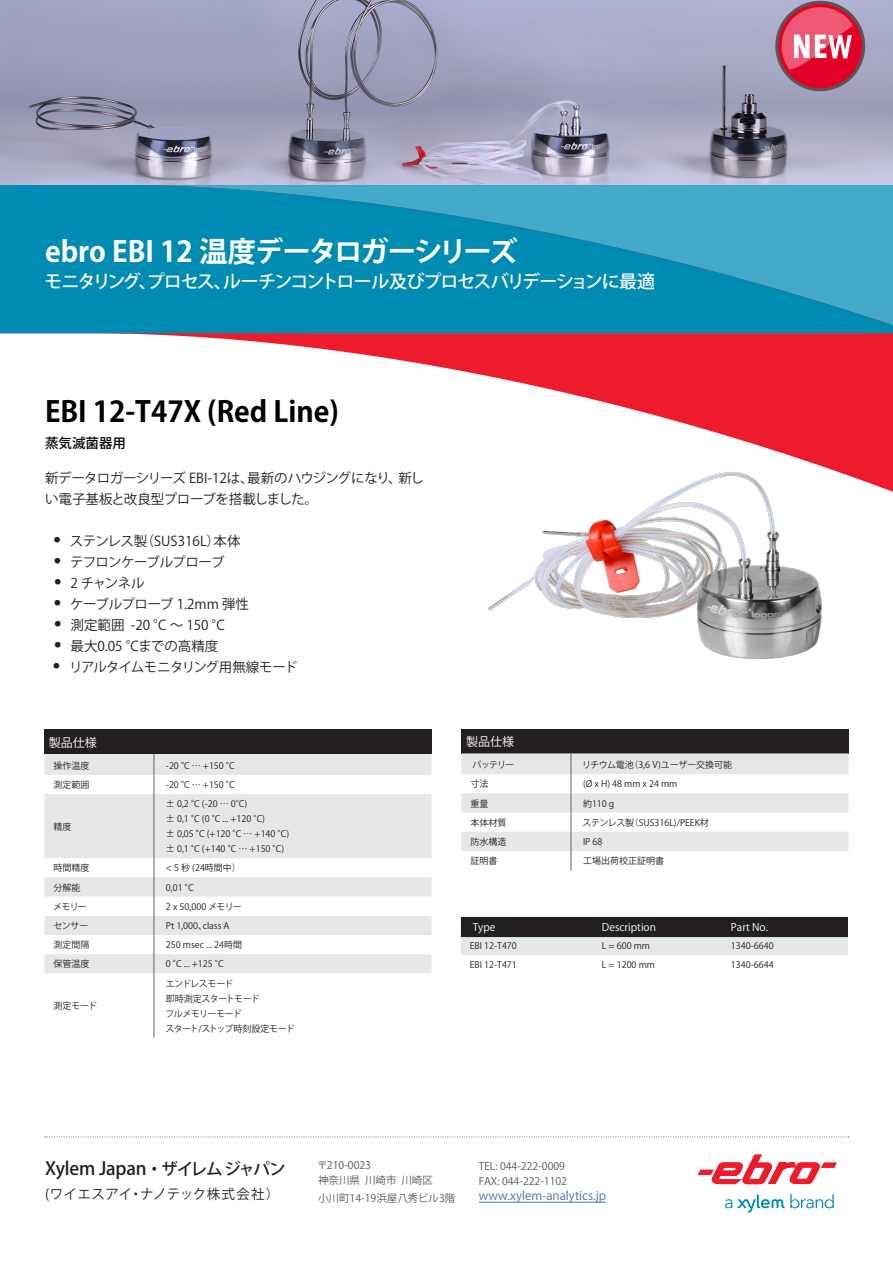
<style>
.page{position:relative;width:893px;height:1263px;background:#fff}
.page>*{position:absolute;margin:0;border:0;box-sizing:border-box;transform-origin:0 0}
.t1{font:700 28.5px "Koz Go Pr 6 N";letter-spacing:-.03em;color:#fff}
.t2{font:700 28.5px "Koz Go Pr 6 N";color:#000}
.t3{font:500 18px "Koz Go Pr 6 N";letter-spacing:-.07em;color:#fff}
.t4{font:500 18px "Koz Go Pr 6 N";letter-spacing:-.01em;color:#231f20}
.t5{font:13.5px/21px "Koz Go Pr 6 N";letter-spacing:-.02em;color:#231f20}
.t6{font:13.5px "Koz Go Pr 6 N";color:#231f20}
.t7{font:13.5px "Koz Go Pr 6 N";letter-spacing:-.06em;color:#231f20}
.t8{font:13.5px "Koz Go Pr 6 N";letter-spacing:.02em;color:#231f20}
.t9{font:13.5px "Koz Go Pr 6 N";letter-spacing:-.05em;color:#231f20}
.t10{font:500 13.5px "Koz Go Pr 6 N";color:#000}
.t11{font:12px "Koz Go Pr 6 N";color:#4d72ac}
.t12{font:12px "Koz Go Pr 6 N";color:#fff}
.t13{font:10.5px/15px "Koz Go Pr 6 N";color:#57585a}
.t14{font:10.5px "Koz Go Pr 6 N";color:#fff}
.t15{font:9px "Koz Go Pr 6 N";color:#231f20}
.t16{font:9px/15px "Koz Go Pr 6 N";letter-spacing:-.06em;color:#231f20}
.t17{font:9px "Koz Go Pr 6 N";letter-spacing:-.025em;color:#231f20}
.s1{font-weight:700;font-size:21px}
.s2{font-size:16.5px}
</style>
<div class="page">
<svg style="left:725px;top:1199px;width:7px;height:9px"></svg>
<svg style="left:738px;top:1194px;width:96px;height:19px"></svg>
<svg style="left:698px;top:1154px;width:139px;height:30px"></svg>
<svg style="left:0;top:333px;width:893px;height:159px"></svg>
<svg style="left:0;top:184px;width:893px;height:149px;background:#1493b9"></svg>
<img style="left:0;top:0;width:893px;height:184px">
<hr style="left:479px;top:1202px;width:127px;height:1px;background:#4d72ac">
<svg style="left:45px;top:1136px;width:804px;height:1px"></svg>
<div style="left:44px;top:729px;width:387px;height:25px;background:#231f20"></div>
<svg style="left:44px;top:754px;width:387px;height:219px;fill:#e6e7e9"></svg>
<svg style="left:154px;top:754px;width:1px;height:40px"></svg>
<hr style="left:154px;top:794px;width:1px;height:64px;background:#636366">
<svg style="left:154px;top:858px;width:1px;height:115px"></svg>
<hr style="left:154px;top:973px;width:1px;height:65px;background:#636366">
<div style="left:461px;top:729px;width:387px;height:24px;background:#231f20"></div>
<svg style="left:461px;top:753px;width:387px;height:117px"></svg>
<svg style="left:461px;top:917px;width:387px;height:38px;background:#7f7d7e"></svg>
<img style="left:487px;top:464px;width:336px;height:195px">
<p class="t1" style="left:45px;top:235px;width:474px">ebro EBI 12 温度データロガーシリーズ</p>
<p class="t3" style="left:44px;top:271px;width:612px">モニタリング、プロセス、ルーチンコントロール及びプロセスバリデーションに最適</p>
<p class="t2" style="left:45px;top:395px;width:295px">EBI 12-T47X (Red Line)</p>
<p class="t10" style="left:45px;top:436px;width:82px">蒸気滅菌器用</p>
<p class="t5" style="left:45px;top:468px;width:381px">新データロガーシリーズ EBI-12は、最新のハウジングになり、新しい電子基板と改良型プローブを搭載しました。</p>
<p class="t6" style="left:53px;top:533px;width:189px"><span class="s1">•</span> ステンレス製（SUS316L）本体</p>
<p class="t9" style="left:54px;top:554px;width:172px"><span class="s1">•</span> テフロンケーブルプローブ</p>
<p class="t5" style="left:54px;top:573px;width:92px"><span class="s1">•</span> 2 チャンネル</p>
<p class="t5" style="left:54px;top:594px;width:197px"><span class="s1">•</span> ケーブルプローブ 1.2mm 弾性</p>
<p class="t6" style="left:54px;top:617px;width:172px"><span class="s1">•</span> 測定範囲 -20 °C ～ 150 °C</p>
<p class="t6" style="left:54px;top:638px;width:166px"><span class="s1">•</span> 最大0.05 °Cまでの高精度</p>
<p class="t7" style="left:53px;top:659px;width:246px"><span class="s1">•</span> リアルタイムモニタリング用無線モード</p>
<p class="t12" style="left:49px;top:735px;width:49px">製品仕様</p>
<p class="t15" style="left:53px;top:760px;width:37px">操作温度</p>
<p class="t15" style="left:166px;top:760px;width:70px">-20 °C … +150 °C</p>
<p class="t15" style="left:53px;top:780px;width:37px">測定範囲</p>
<p class="t15" style="left:166px;top:780px;width:70px">-20 °C … +150 °C</p>
<p class="t15" style="left:53px;top:821px;width:19px">精度</p>
<p class="t15" style="left:166px;top:799px;width:83px">± 0,2 °C (-20 … 0°C)</p>
<p class="t15" style="left:166px;top:814px;width:101px">± 0,1 °C (0 °C ... +120 °C)</p>
<p class="t15" style="left:166px;top:829px;width:125px">± 0,05 °C (+120 °C … +140 °C)</p>
<p class="t15" style="left:166px;top:844px;width:120px">± 0,1 °C (+140 °C … +150 °C)</p>
<p class="t15" style="left:53px;top:863px;width:37px">時間精度</p>
<p class="t15" style="left:166px;top:863px;width:76px">&lt; 5 秒 (24時間中）</p>
<p class="t15" style="left:53px;top:882px;width:28px">分解能</p>
<p class="t15" style="left:166px;top:882px;width:29px">0,01 °C</p>
<p class="t15" style="left:53px;top:901px;width:35px">メモリー</p>
<p class="t17" style="left:166px;top:901px;width:77px">2 x 50,000 メモリー</p>
<p class="t15" style="left:53px;top:921px;width:37px">センサー</p>
<p class="t15" style="left:166px;top:921px;width:65px">Pt 1,000、class A</p>
<p class="t15" style="left:53px;top:940px;width:37px">測定間隔</p>
<p class="t15" style="left:166px;top:940px;width:78px">250 msec ... 24時間</p>
<p class="t15" style="left:53px;top:959px;width:37px">保管温度</p>
<p class="t15" style="left:166px;top:959px;width:59px">0 °C ... +125 °C</p>
<p class="t15" style="left:53px;top:1001px;width:45px">測定モード</p>
<p class="t16" style="left:166px;top:976px;width:96px">エンドレスモード<br>即時測定スタートモード</p>
<p class="t16" style="left:165px;top:1006px;width:131px">フルメモリーモード<br>スタート/ストップ時刻設定モード</p>
<p class="t12" style="left:466px;top:735px;width:49px">製品仕様</p>
<p class="t15" style="left:473px;top:760px;width:43px">バッテリー</p>
<p class="t15" style="left:582px;top:760px;width:152px">リチウム電池（3,6 V)ユーザー交換可能</p>
<p class="t15" style="left:470px;top:779px;width:19px">寸法</p>
<p class="t15" style="left:583px;top:779px;width:96px">(Ø x H) 48 mm x 24 mm</p>
<p class="t15" style="left:470px;top:798px;width:19px">重量</p>
<p class="t15" style="left:583px;top:798px;width:33px">約110 g</p>
<p class="t15" style="left:470px;top:817px;width:37px">本体材質</p>
<p class="t15" style="left:583px;top:817px;width:128px">ステンレス製（SUS316L)/PEEK材</p>
<p class="t15" style="left:470px;top:836px;width:37px">防水構造</p>
<p class="t15" style="left:583px;top:836px;width:21px">IP 68</p>
<p class="t15" style="left:470px;top:856px;width:28px">証明書</p>
<p class="t15" style="left:583px;top:856px;width:82px">工場出荷校正証明書</p>
<p class="t14" style="left:473px;top:921px;width:24px">Type</p>
<p class="t14" style="left:602px;top:921px;width:56px">Description</p>
<p class="t14" style="left:731px;top:921px;width:39px">Part No.</p>
<p class="t15" style="left:470px;top:941px;width:48px">EBI 12-T470</p>
<p class="t15" style="left:602px;top:941px;width:50px">L = 600 mm</p>
<p class="t15" style="left:731px;top:941px;width:44px">1340-6640</p>
<p class="t15" style="left:470px;top:960px;width:48px">EBI 12-T471</p>
<p class="t15" style="left:602px;top:960px;width:55px">L = 1200 mm</p>
<p class="t15" style="left:731px;top:960px;width:44px">1340-6644</p>
<h2 class="t4" style="left:45px;top:1159px;width:242px">Xylem Japan <span class="s2">・ ザイレム ジャパン</span></h2>
<h3 class="t8" style="left:45px;top:1187px;width:236px">(ワイエスアイ・ナノテック株式会社）</h3>
<p class="t13" style="left:317px;top:1158px;width:117px">〒210-0023<br>神奈川県 川崎市 川崎区</p>
<p class="t13" style="left:318px;top:1191px;width:139px">小川町14-19浜屋八秀ビル3階</p>
<p class="t13" style="left:479px;top:1159px;width:90px">TEL: 044-222-0009<br>FAX: 044-222-1102</p>
<h3 class="t11" style="left:479px;top:1189px;width:129px">www.xylem-analytics.jp</h3>
</div>
